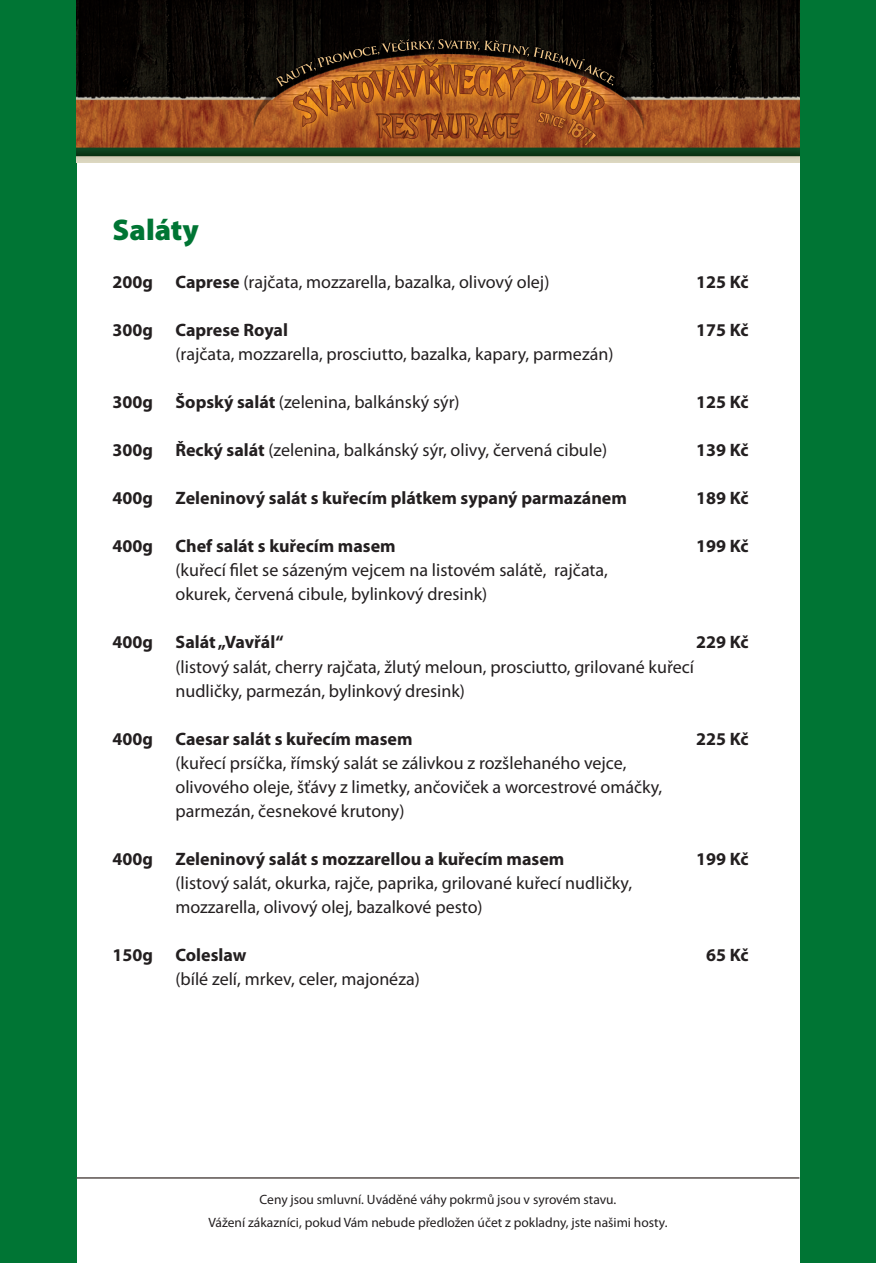
<style>
.page{position:relative;width:876px;height:1263px;background:#007534}
.page>*{position:absolute;margin:0;border:0;box-sizing:border-box;transform-origin:0 0}
.základní_písmo{font:900 30px "Myriad Pro";color:#007534}
.základní_písmo-2{font:18px/24px "Myriad Pro";color:#231f20}
.základní_písmo-3{font:700 18px "Myriad Pro";color:#231f20}
.základní_písmo-4{font:13.5px "Myriad Pro";color:#231f20}
.s1{font-weight:700}
</style>
<div class="page">
<div style="left:77px;top:130px;width:722px;height:1133px;background:#fff"></div>
<img style="left:77px;top:0;width:722px;height:163px">
<hr style="left:77px;top:1177px;width:722px;height:2px;background:#59504e">
<p class="základní_písmo" style="left:112px;top:213px;width:88px">Saláty</p>
<p class="základní_písmo-2" style="left:112px;top:271px;width:438px"><span class="s1">200g Caprese</span> (rajčata, mozzarella, bazalka, olivový olej)</p>
<p class="základní_písmo-3" style="left:696px;top:272px;width:54px">125 Kč</p>
<p class="základní_písmo-3" style="left:112px;top:320px;width:177px">300g Caprese Royal</p>
<p class="základní_písmo-3" style="left:696px;top:320px;width:54px">175 Kč</p>
<p class="základní_písmo-2" style="left:175px;top:343px;width:439px">(rajčata, mozzarella, prosciutto, bazalka, kapary, parmezán)</p>
<p class="základní_písmo-2" style="left:112px;top:391px;width:349px"><span class="s1">300g Šopský salát</span> (zelenina, balkánský sýr)</p>
<p class="základní_písmo-3" style="left:696px;top:392px;width:54px">125 Kč</p>
<p class="základní_písmo-2" style="left:112px;top:439px;width:496px"><span class="s1">300g Řecký salát</span> (zelenina, balkánský sýr, olivy, červená cibule)</p>
<p class="základní_písmo-3" style="left:696px;top:440px;width:54px">139 Kč</p>
<p class="základní_písmo-3" style="left:112px;top:488px;width:516px">400g Zeleninový salát s kuřecím plátkem sypaný parmazánem</p>
<p class="základní_písmo-3" style="left:696px;top:488px;width:54px">189 Kč</p>
<p class="základní_písmo-3" style="left:112px;top:536px;width:285px">400g Chef salát s kuřecím masem</p>
<p class="základní_písmo-3" style="left:696px;top:536px;width:54px">199 Kč</p>
<p class="základní_písmo-2" style="left:175px;top:559px;width:434px">(kuřecí filet se sázeným vejcem na listovém salátě, rajčata,</p>
<p class="základní_písmo-2" style="left:175px;top:583px;width:313px">okurek, červená cibule, bylinkový dresink)</p>
<p class="základní_písmo-3" style="left:112px;top:632px;width:173px">400g Salát „Vavřál“</p>
<p class="základní_písmo-3" style="left:696px;top:632px;width:54px">229 Kč</p>
<p class="základní_písmo-2" style="left:175px;top:655px;width:520px">(listový salát, cherry rajčata, žlutý meloun, prosciutto, grilované kuřecí nudličky, parmezán, bylinkový dresink)</p>
<p class="základní_písmo-3" style="left:112px;top:728px;width:302px">400g Caesar salát s kuřecím masem</p>
<p class="základní_písmo-3" style="left:696px;top:728px;width:54px">225 Kč</p>
<p class="základní_písmo-2" style="left:175px;top:751px;width:488px">(kuřecí prsíčka, římský salát se zálivkou z rozšlehaného vejce, olivového oleje, šťávy z limetky, ančoviček a worcestrové omáčky, parmezán, česnekové krutony)</p>
<p class="základní_písmo-3" style="left:112px;top:848px;width:453px">400g Zeleninový salát s mozzarellou a kuřecím masem</p>
<p class="základní_písmo-3" style="left:696px;top:848px;width:54px">199 Kč</p>
<p class="základní_písmo-2" style="left:175px;top:871px;width:458px">(listový salát, okurka, rajče, paprika, grilované kuřecí nudličky,</p>
<p class="základní_písmo-2" style="left:175px;top:895px;width:309px">mozzarella, olivový olej, bazalkové pesto)</p>
<p class="základní_písmo-3" style="left:112px;top:944px;width:135px">150g Coleslaw</p>
<p class="základní_písmo-3" style="left:706px;top:944px;width:44px">65 Kč</p>
<p class="základní_písmo-2" style="left:175px;top:967px;width:246px">(bílé zelí, mrkev, celer, majonéza)</p>
<p class="základní_písmo-4" style="left:260px;top:1192px;width:358px">Ceny jsou smluvní. Uváděné váhy pokrmů jsou v syrovém stavu.</p>
<p class="základní_písmo-4" style="left:209px;top:1215px;width:460px">Vážení zákazníci, pokud Vám nebude předložen účet z pokladny, jste našimi hosty.</p>
</div>
